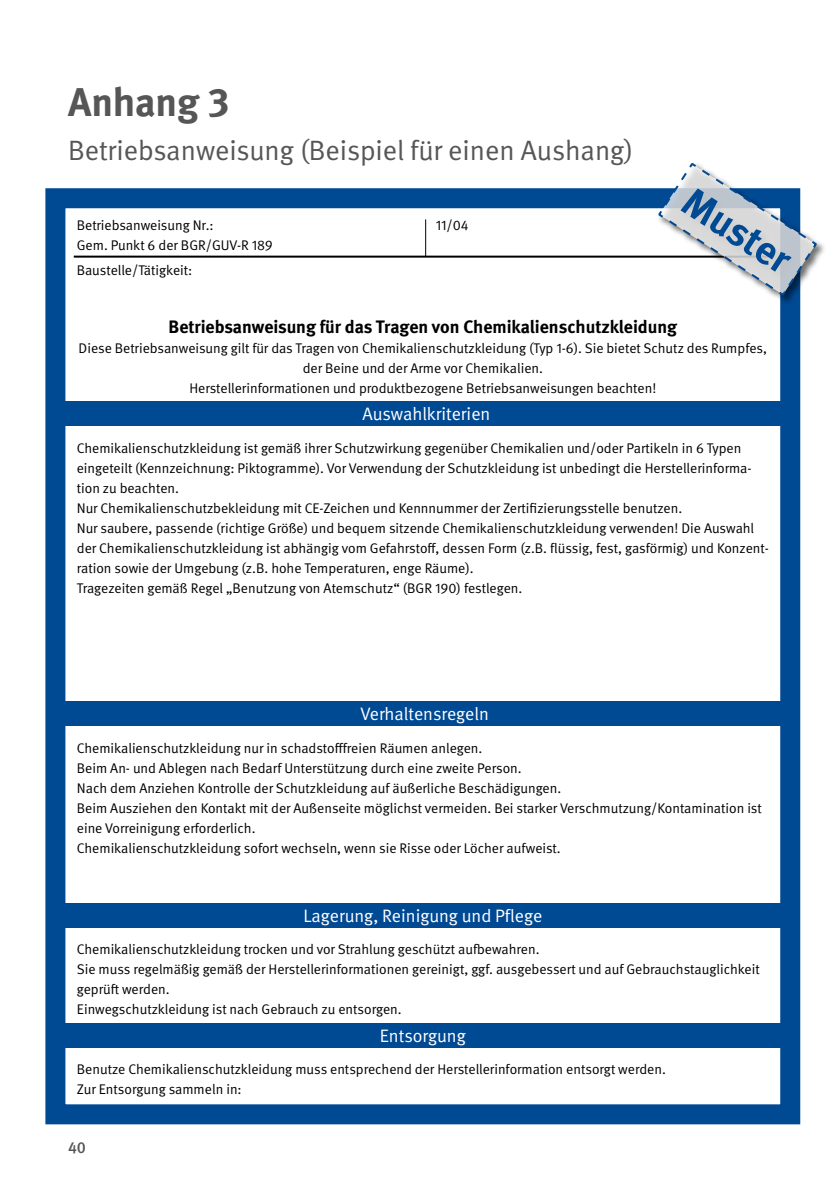
<style>
.page{position:relative;width:840px;height:1191px;background:#fff}
.page>*{position:absolute;margin:0;border:0;box-sizing:border-box;transform-origin:0 0}
.t1{font:700 40px "DGUV Meta";color:#565656}
.t2{font:700 40px "DGUV Meta";color:#004993}
.t3{font:28px "DGUV Meta";color:#565656}
.t4{font:18px "DGUV Meta";color:#fff}
.t5{font:700 18px "DGUV Meta";color:#000}
.t6{font:500 16px "DGUV Meta";color:#565656}
.t7{font:14px/20px "DGUV Meta";color:#000}
</style>
<div class="page">
<hr style="left:74px;top:256px;width:693px;height:2px;background:#000">
<hr style="left:425px;top:219px;width:1px;height:38px;background:#000">
<div style="left:45px;top:188px;width:754px;height:936px;border:20px solid #004993"></div>
<div style="left:52px;top:401px;width:747px;height:24px;background:#004993"></div>
<div style="left:51px;top:701px;width:747px;height:24px;background:#004993"></div>
<div style="left:49px;top:903px;width:747px;height:24px;background:#004993"></div>
<div style="left:49px;top:1023px;width:747px;height:24px;background:#004993"></div>
<div style="left:656px;top:162px;width:169px;height:143px;background:#000;opacity:.75"></div>
<svg style="left:656px;top:162px;width:162px;height:136px"></svg>
<h1 class="t1" style="left:68px;top:79px;width:162px">Anhang 3</h1>
<h2 class="t3" style="left:68px;top:134px;width:566px">Betriebsanweisung (Beispiel für einen Aushang)</h2>
<p class="t7" style="left:77px;top:215px;width:138px">Betriebsanweisung Nr.:</p>
<p class="t7" style="left:435px;top:215px;width:34px">11/04</p>
<p class="t7" style="left:77px;top:232px;width:197px;line-height:25.6px">Gem. Punkt 6 der BGR/GUV-R 189<br>Baustelle/Tätigkeit:</p>
<h1 class="t2" style="left:699px;top:178px;width:122px;rotate:33deg">Muster</h1>
<p class="t5" style="left:168px;top:316px;width:509px">Betriebsanweisung für das Tragen von Chemikalienschutzkleidung</p>
<p class="t7" style="left:79px;top:339px;width:689px;text-align:center">Diese Betriebsanweisung gilt für das Tragen von Chemikalienschutzkleidung (Typ 1-6). Sie bietet Schutz des Rumpfes, der Beine und der Arme vor Chemikalien.<br>Herstellerinformationen und produktbezogene Betriebsanweisungen beachten!</p>
<p class="t4" style="left:362px;top:403px;width:129px">Auswahlkriterien</p>
<p class="t7" style="left:77px;top:439px;width:693px">Chemikalienschutzkleidung ist gemäß ihrer Schutzwirkung gegenüber Chemikalien und/oder Partikeln in 6 Typen eingeteilt (Kennzeichnung: Piktogramme). Vor Verwendung der Schutzkleidung ist unbedingt die Herstellerinforma&shy;tion zu beachten.<br>Nur Chemikalienschutzbekleidung mit CE-Zeichen und Kennnummer der Zertifizierungsstelle benutzen.<br>Nur saubere, passende (richtige Größe) und bequem sitzende Chemikalienschutzkleidung verwenden! Die Auswahl der Chemikalienschutzkleidung ist abhängig vom Gefahrstoff, dessen Form (z.B. flüssig, fest, gasförmig) und Konzent&shy;ration sowie der Umgebung (z.B. hohe Temperaturen, enge Räume).<br>Tragezeiten gemäß Regel „Benutzung von Atemschutz“ (BGR 190) festlegen.</p>
<p class="t4" style="left:360px;top:703px;width:130px">Verhaltensregeln</p>
<p class="t7" style="left:77px;top:739px;width:686px">Chemikalienschutzkleidung nur in schadstofffreien Räumen anlegen.<br>Beim An- und Ablegen nach Bedarf Unterstützung durch eine zweite Person.<br>Nach dem Anziehen Kontrolle der Schutzkleidung auf äußerliche Beschädigungen.<br>Beim Ausziehen den Kontakt mit der Außenseite möglichst vermeiden. Bei starker Verschmutzung/Kontamination ist eine Vorreinigung erforderlich.<br>Chemikalienschutzkleidung sofort wechseln, wenn sie Risse oder Löcher aufweist.</p>
<p class="t4" style="left:303px;top:905px;width:240px">Lagerung, Reinigung und Pflege</p>
<p class="t7" style="left:77px;top:939px;width:684px">Chemikalienschutzkleidung trocken und vor Strahlung geschützt aufbewahren.<br>Sie muss regelmäßig gemäß der Herstellerinformationen gereinigt, ggf. ausgebessert und auf Gebrauchstauglichkeit geprüft werden.<br>Einwegschutzkleidung ist nach Gebrauch zu entsorgen.</p>
<p class="t4" style="left:379px;top:1025px;width:87px">Entsorgung</p>
<p class="t7" style="left:77px;top:1059px;width:590px">Benutze Chemikalienschutzkleidung muss entsprechend der Herstellerinformation entsorgt werden.<br>Zur Entsorgung sammeln in:</p>
<p class="t6" style="left:68px;top:1137px;width:19px">40</p>
</div>
